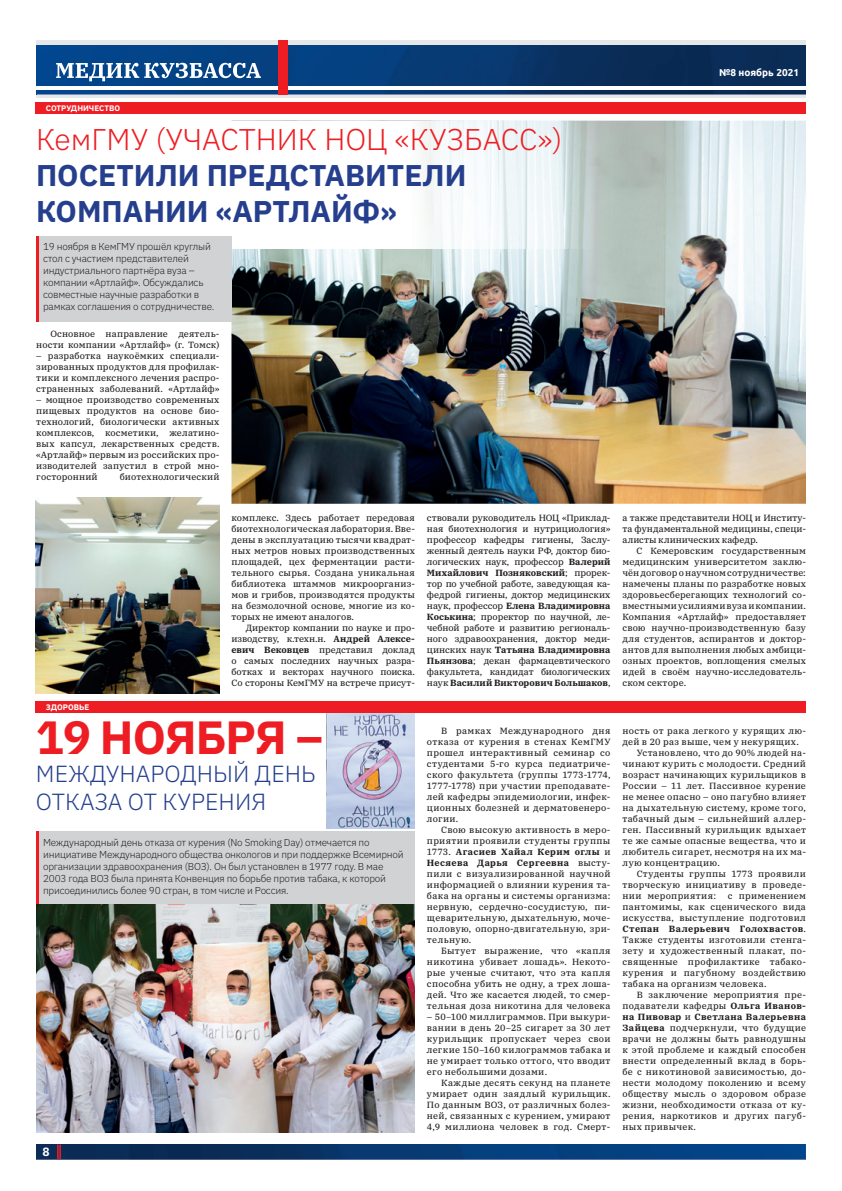
<style>
.page{position:relative;width:842px;height:1191px;background:#fff}
.page>*{position:absolute;margin:0;border:0;box-sizing:border-box;transform-origin:0 0}
.t1{font:700 46.6px "IBM Plex Sans";letter-spacing:-.02em;color:#ee1d23}
.t2{font:700 30px/36px "IBM Plex Sans";color:#253f8e}
.t3{font:300 30px "IBM Plex Sans";color:#ee1d23}
.t4{font:300 23.3px/28px "IBM Plex Sans";color:#253f8e}
.t5{font:700 12px "IBM Plex Sans";color:#fff}
.t6{font:300 10px/12px "IBM Plex Sans";letter-spacing:-.02em;color:#231f20}
.t7{font:700 10px "Ubuntu";color:#fff}
.t8{font:9px/11px "IBM Plex Serif Text";letter-spacing:.02em;color:#231f20;text-align:justify}
.t9{font:9px/11px "IBM Plex Serif Text";letter-spacing:-.005em;color:#231f20}
.t10{font:700 9px "IBM Plex Serif";letter-spacing:.005em;color:#231f20}
.t11{font:700 9px/11px "IBM Plex Serif";letter-spacing:.03em;color:#231f20}
.t12{font:9px "IBM Plex Serif Text";letter-spacing:.04em;color:#231f20}
.t13{font:700 8px "IBM Plex Sans";color:#fff}
.s1{font-family:"IBM Plex Serif";font-weight:700}
.s2{font-family:"IBM Plex Serif Text";font-weight:400}
</style>
<div class="page">
<img style="left:37px;top:1144px;width:769px;height:15px">
<svg style="left:57px;top:1144px;width:4px;height:15px"></svg>
<svg style="left:36px;top:40px;width:770px;height:57px;background:#d5d9df"></svg>
<img style="left:38px;top:45px;width:768px;height:49px">
<hr style="left:36px;top:86px;width:770px;height:4px;background:#fff">
<svg style="left:56px;top:63px;width:205px;height:18px"></svg>
<div style="left:278px;top:40px;width:10px;height:55px;background:#ee1d23"></div>
<img style="left:327px;top:713px;width:88px;height:115px">
<img style="left:36px;top:903px;width:379px;height:229px">
<img style="left:231px;top:121px;width:575px;height:383px">
<img style="left:231px;top:121px;width:382px;height:127px">
<div style="left:36px;top:102px;width:770px;height:11px;background:#ee1d23"></div>
<div style="left:36px;top:701px;width:770px;height:12px;background:#ee1d23"></div>
<div style="left:36px;top:831px;width:379px;height:72px;background:#d1d2d4"></div>
<div style="left:36px;top:236px;width:195px;height:86px;background:#d1d2d4"></div>
<hr style="left:36px;top:831px;width:3px;height:72px;background:#ee1d23">
<hr style="left:36px;top:236px;width:3px;height:86px;background:#ee1d23">
<img style="left:36px;top:498px;width:183px;height:196px">
<p class="t13" style="left:46px;top:102px;width:76px">СОТРУДНИЧЕСТВО</p>
<h2 class="t3" style="left:36px;top:117px;width:528px">КемГМУ (УЧАСТНИК НОЦ «КУЗБАСС»)</h2>
<h2 class="t2" style="left:36px;top:155px;width:432px">ПОСЕТИЛИ ПРЕДСТАВИТЕЛИ<br>КОМПАНИИ «АРТЛАЙФ»</h2>
<p class="t6" style="left:43px;top:240px;width:173px">19 ноября в КемГМУ прошёл круглый стол с участием представителей индустриального партнёра вуза – компании «Артлайф». Обсуждались совместные научные разработки в рамках соглашения о сотрудничестве.</p>
<p class="t8" style="left:36px;top:328px;width:185px;text-align:right">Основное направление деятель&shy;ности компании «Артлайф» (г. Томск)</p>
<p class="t8" style="left:36px;top:350px;width:185px">– разработка наукоёмких специали&shy;зированных продуктов для профилак&shy;тики и комплексного лечения распро&shy;страненных заболеваний. «Артлайф»</p>
<p class="t8" style="left:36px;top:394px;width:185px">– мощное производство современных пищевых продуктов на основе био&shy;технологий, биологически активных комплексов, косметики, желатино&shy;вых капсул, лекарственных средств. «Артлайф» первым из российских про&shy;изводителей запустил в строй мно&shy;госторонний</p>
<p class="t8" style="left:120px;top:471px;width:101px">биотехнологический</p>
<p class="t7" style="left:719px;top:66px;width:81px">№8 ноябрь 2021</p>
<p class="t13" style="left:46px;top:701px;width:45px">ЗДОРОВЬЕ</p>
<p class="t8" style="left:231px;top:511px;width:185px">комплекс. Здесь работает передовая биотехнологическая лаборатория. Вве&shy;дены в эксплуатацию тысячи квадрат&shy;ных метров новых производственных площадей, цех ферментации расти&shy;тельного сырья. Создана уникальная библиотека штаммов микроорганиз&shy;мов и грибов, производятся продукты на безмолочной основе, многие из ко&shy;торых не имеют аналогов.</p>
<p class="t8" style="left:231px;top:621px;width:185px;text-indent:14px">Директор компании по науке и про&shy;изводству, к.техн.н. <span class="s1">Андрей Алексе&shy;евич Вековцев</span> представил доклад о самых последних научных разра&shy;ботках и векторах научного поиска.<br>Со стороны КемГМУ на встрече присут-</p>
<h1 class="t1" style="left:36px;top:700px;width:289px">19 НОЯБРЯ –</h1>
<h3 class="t4" style="left:36px;top:757px;width:281px">МЕЖДУНАРОДНЫЙ ДЕНЬ<br>ОТКАЗА ОТ КУРЕНИЯ</h3>
<p class="t6" style="left:43px;top:835px;width:362px">Международный день отказа от курения (No Smoking Day) отмечается по инициативе Международного общества онкологов и при поддержке Всемирной организации здравоохранения (ВОЗ). Он был установлен в 1977 году. В мае 2003 года ВОЗ была принята Конвенция по борьбе против табака, к которой присоединились более 90 стран, в том числе и Россия.</p>
<h3 class="t5" style="left:43px;top:1142px;width:9px">8</h3>
<p class="t8" style="left:427px;top:511px;width:185px">ствовали руководитель НОЦ «Приклад&shy;ная биотехнология и нутрициология» профессор кафедры гигиены, Заслу&shy;женный деятель науки РФ, доктор био&shy;логических наук, профессор <span class="s1">Валерий</span></p>
<p class="t10" style="left:427px;top:565px;width:185px">Михайлович Позняковский<span class="s2">; прорек-</span></p>
<p class="t9" style="left:427px;top:577px;width:185px">тор по учебной работе, заведующая ка&shy;федрой гигиены, доктор медицинских</p>
<p class="t10" style="left:427px;top:598px;width:185px"><span class="s2">наук, профессор</span> Елена Владимировна</p>
<p class="t8" style="left:427px;top:610px;width:185px"><span class="s1">Коськина</span>; проректор по научной, ле&shy;чебной работе и развитию региональ&shy;ного здравоохранения, доктор меди-</p>
<p class="t10" style="left:427px;top:642px;width:185px"><span class="s2">цинских наук</span> Татьяна Владимировна</p>
<p class="t9" style="left:427px;top:654px;width:185px"><span class="s1">Пьянзова</span>; декан фармацевтического факультета, кандидат биологических</p>
<p class="t10" style="left:427px;top:675px;width:185px"><span class="s2">наук</span> Василий Викторович Большаков<span class="s2">,</span></p>
<p class="t8" style="left:622px;top:511px;width:185px">а также представители НОЦ и Институ&shy;та фундаментальной медицины, специ&shy;алисты клинических кафедр.</p>
<p class="t8" style="left:622px;top:544px;width:185px;text-indent:14px">С Кемеровским государственным медицинским университетом заклю&shy;чён договор о научном сотрудничестве: намечены планы по разработке новых здоровьесберегающих технологий со&shy;вместными усилиями вуза и компании.<br>Компания «Артлайф» предоставляет свою научно-производственную базу для студентов, аспирантов и доктор&shy;антов для выполнения любых амбици&shy;озных проектов, воплощения смелых идей в своём научно-исследователь&shy;ском секторе.</p>
<p class="t8" style="left:427px;top:724px;width:185px;text-indent:14px">В рамках Международного дня отказа от курения в стенах КемГМУ прошел интерактивный семинар со студентами 5-го курса педиатриче&shy;ского факультета (группы 1773-1774, 1777-1778) при участии преподавате&shy;лей кафедры эпидемиологии, инфек&shy;ционных болезней и дерматовенеро&shy;логии.</p>
<p class="t8" style="left:427px;top:823px;width:185px;text-align:right">Свою высокую активность в меро&shy;приятии проявили студенты группы</p>
<p class="t11" style="left:427px;top:845px;width:185px"><span class="s2">1773.</span> Агасиев Хайал Керим оглы <span class="s2">и<br></span>Несяева Дарья Сергеевна <span class="s2">высту-</span></p>
<p class="t8" style="left:427px;top:867px;width:185px">пили с визуализированной научной информацией о влиянии курения та&shy;бака на органы и системы организма: нервную, сердечно-сосудистую, пи&shy;щеварительную, дыхательную, моче&shy;половую, опорно-двигательную, зри&shy;тельную.</p>
<p class="t8" style="left:427px;top:944px;width:185px;text-indent:14px">Бытует выражение, что «капля никотина убивает лошадь». Некото&shy;рые ученые считают, что эта капля способна убить не одну, а трех лоша&shy;дей. Что же касается людей, то смер&shy;тельная доза никотина для человека</p>
<p class="t8" style="left:427px;top:1010px;width:185px">– 50−100 миллиграммов. При выкури&shy;вании в день 20−25 сигарет за 30 лет курильщик пропускает через свои легкие 150−160 килограммов табака и не умирает только оттого, что вводит его небольшими дозами.</p>
<p class="t8" style="left:427px;top:1076px;width:185px;text-indent:14px">Каждые десять секунд на планете умирает один заядлый курильщик.<br>По данным ВОЗ, от различных болез&shy;ней, связанных с курением, умирают 4,9 миллиона человек в год. Смерт-</p>
<p class="t12" style="left:622px;top:723px;width:185px">ность от рака легкого у курящих лю-</p>
<p class="t8" style="left:622px;top:735px;width:178px">дей в 20 раз выше, чем у некурящих.</p>
<p class="t8" style="left:637px;top:746px;width:171px">Установлено, что до 90% людей на-</p>
<p class="t8" style="left:622px;top:757px;width:185px">чинают курить с молодости. Средний</p>
<p class="t8" style="left:622px;top:768px;width:185px">возраст начинающих курильщиков в</p>
<p class="t8" style="left:622px;top:779px;width:185px">России – 11 лет. Пассивное курение</p>
<p class="t8" style="left:622px;top:790px;width:185px">не менее опасно – оно пагубно влияет</p>
<p class="t12" style="left:622px;top:800px;width:185px">на дыхательную систему, кроме того,</p>
<p class="t8" style="left:622px;top:812px;width:185px">табачный дым – сильнейший аллер-</p>
<p class="t8" style="left:622px;top:823px;width:185px">ген. Пассивный курильщик вдыхает</p>
<p class="t8" style="left:622px;top:834px;width:185px">те же самые опасные вещества, что и</p>
<p class="t8" style="left:622px;top:845px;width:185px">любитель сигарет, несмотря на их ма-</p>
<p class="t8" style="left:622px;top:856px;width:99px">лую концентрацию.</p>
<p class="t8" style="left:637px;top:867px;width:171px">Студенты группы 1773 проявили</p>
<p class="t8" style="left:622px;top:878px;width:185px">творческую инициативу в проведе-</p>
<p class="t8" style="left:622px;top:889px;width:95px">нии мероприятия:</p>
<p class="t8" style="left:622px;top:889px;width:185px;text-indent:105px">с применением пантомимы, как сценического вида искусства, выступление подготовил</p>
<p class="t11" style="left:622px;top:922px;width:185px">Степан Валерьевич Голохвастов<span class="s2">.</span></p>
<p class="t8" style="left:622px;top:933px;width:185px">Также студенты изготовили стенга&shy;зету и художественный плакат, по&shy;священные профилактике табако&shy;курения и пагубному воздействию табака на организм человека.</p>
<p class="t8" style="left:622px;top:988px;width:185px;text-align:right">В заключение мероприятия пре&shy;подаватели кафедры <span class="s1">Ольга Иванов-</span></p>
<p class="t11" style="left:622px;top:1010px;width:185px">на Пивовар <span class="s2">и</span> Светлана Валерьевна</p>
<p class="t8" style="left:622px;top:1021px;width:185px"><span class="s1">Зайцева</span> подчеркнули, что будущие врачи не должны быть равнодушны к этой проблеме и каждый способен внести определенный вклад в борь&shy;бе с никотиновой зависимостью, до&shy;нести молодому поколению и всему обществу мысль о здоровом образе жизни, необходимости отказа от ку&shy;рения, наркотиков и других пагуб&shy;ных привычек.</p>
</div>
